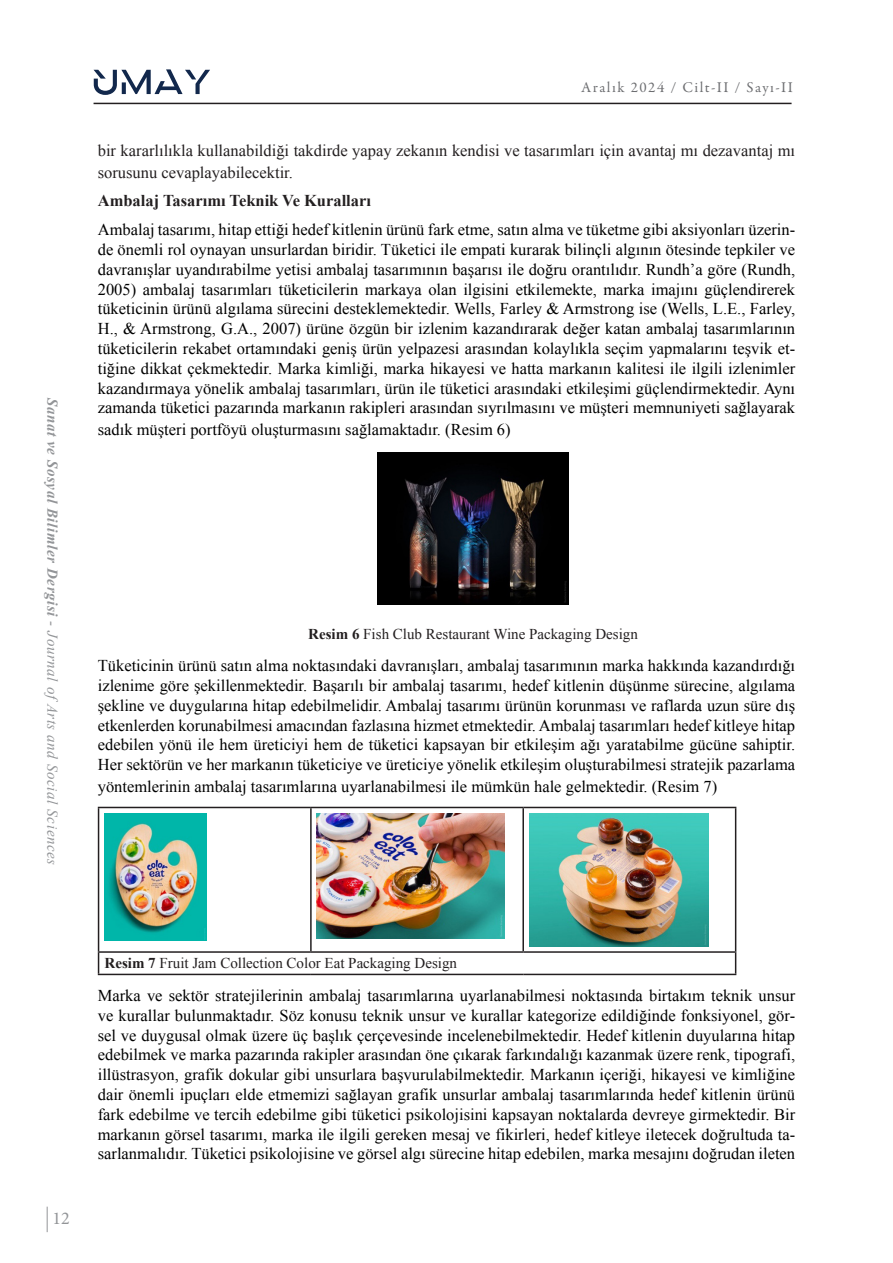
<style>
.page{position:relative;width:893px;height:1263px;background:#fff}
.page>*{position:absolute;margin:0;border:0;box-sizing:border-box;transform-origin:0 0}
.t1{font:18px "Minion Pro";color:#939598}
.t2{font:16.5px/19.8px "Times New Roman";color:#000;text-align:justify}
.t3{font:16.5px/21.6px "Times New Roman";color:#231f20}
.t4{font:700 16.5px "Times New Roman";color:#231f20}
.t5{font:15px "Times New Roman";color:#231f20}
.t6{font:italic 15px "Times New Roman";letter-spacing:.04em;color:#939598}
.t7{font:15px "Garamond Premr Pro";letter-spacing:.1em;color:#6c6d70}
.s1{font-weight:700}
</style>
<div class="page">
<svg style="left:94px;top:69px;width:116px;height:26px"></svg>
<hr style="left:94px;top:103px;width:698px;height:1px;background:#231f20">
<svg style="left:47px;top:1206px;width:1px;height:26px"></svg>
<img style="left:378px;top:452px;width:190px;height:153px">
<hr style="left:98px;top:807px;width:213px;height:1px;background:#231f20">
<hr style="left:98px;top:808px;width:1px;height:143px;background:#231f20">
<hr style="left:311px;top:807px;width:212px;height:1px;background:#231f20">
<hr style="left:310px;top:808px;width:2px;height:143px;background:#231f20">
<hr style="left:523px;top:807px;width:213px;height:1px;background:#231f20">
<hr style="left:522px;top:808px;width:2px;height:143px;background:#231f20">
<hr style="left:735px;top:808px;width:1px;height:143px;background:#231f20">
<hr style="left:98px;top:951px;width:213px;height:2px;background:#231f20">
<svg style="left:98px;top:953px;width:1px;height:21px"></svg>
<hr style="left:311px;top:951px;width:212px;height:2px;background:#231f20">
<hr style="left:523px;top:951px;width:213px;height:2px;background:#231f20">
<svg style="left:735px;top:953px;width:1px;height:21px"></svg>
<hr style="left:98px;top:974px;width:213px;height:1px;background:#231f20">
<hr style="left:311px;top:974px;width:212px;height:1px;background:#231f20">
<hr style="left:523px;top:974px;width:213px;height:1px;background:#231f20">
<img style="left:105px;top:813px;width:102px;height:127px">
<img style="left:317px;top:813px;width:188px;height:126px">
<img style="left:529px;top:813px;width:179px;height:133px">
<p class="t6" style="left:63px;top:398px;width:469px;rotate:90deg"><span class="s1">Sanat ve Sosyal Bilimler Dergisi</span> - Journal ofArts and Social Sciences</p>
<p class="t7" style="left:581px;top:79px;width:213px">Aralık 2024 / Cilt-II / Sayı-II</p>
<p class="t3" style="left:98px;top:139px;width:699px">bir kararlılıkla kullanabildiği takdirde yapay zekanın kendisi ve tasarımları için avantaj mı dezavantaj mı sorusunu cevaplayabilecektir.</p>
<p class="t4" style="left:98px;top:189px;width:275px">Ambalaj Tasarımı Teknik Ve Kuralları</p>
<p class="t2" style="left:98px;top:220px;width:699px">Ambalaj tasarımı, hitap ettiği hedef kitlenin ürünü fark etme, satın alma ve tüketme gibi aksiyonları üzerin&shy;de önemli rol oynayan unsurlardan biridir. Tüketici ile empati kurarak bilinçli algının ötesinde tepkiler ve davranışlar uyandırabilme yetisi ambalaj tasarımının başarısı ile doğru orantılıdır. Rundh’a göre (Rundh, 2005) ambalaj tasarımları tüketicilerin markaya olan ilgisini etkilemekte, marka imajını güçlendirerek tüketicinin ürünü algılama sürecini desteklemektedir. Wells, Farley &amp; Armstrong ise (Wells, L.E., Farley, H., &amp; Armstrong, G.A., 2007) ürüne özgün bir izlenim kazandırarak değer katan ambalaj tasarımlarının tüketicilerin rekabet ortamındaki geniş ürün yelpazesi arasından kolaylıkla seçim yapmalarını teşvik et&shy;tiğine dikkat çekmektedir. Marka kimliği, marka hikayesi ve hatta markanın kalitesi ile ilgili izlenimler kazandırmaya yönelik ambalaj tasarımları, ürün ile tüketici arasındaki etkileşimi güçlendirmektedir. Aynı zamanda tüketici pazarında markanın rakipleri arasından sıyrılmasını ve müşteri memnuniyeti sağlayarak</p>
<p class="t2" style="left:98px;top:419px;width:414px">sadık müşteri portföyü oluşturmasını sağlamaktadır. (Resim 6)</p>
<p class="t5" style="left:308px;top:624px;width:331px"><span class="s1">Resim 6</span> Fish Club Restaurant Wine Packaging Design</p>
<p class="t2" style="left:98px;top:655px;width:699px">Tüketicinin ürünü satın alma noktasındaki davranışları, ambalaj tasarımının marka hakkında kazandırdığı izlenime göre şekillenmektedir. Başarılı bir ambalaj tasarımı, hedef kitlenin düşünme sürecine, algılama şekline ve duygularına hitap edebilmelidir. Ambalaj tasarımı ürünün korunması ve raflarda uzun süre dış etkenlerden korunabilmesi amacından fazlasına hizmet etmektedir. Ambalaj tasarımları hedef kitleye hitap edebilen yönü ile hem üreticiyi hem de tüketici kapsayan bir etkileşim ağı yaratabilme gücüne sahiptir.<br>Her sektörün ve her markanın tüketiciye ve üreticiye yönelik etkileşim oluşturabilmesi stratejik pazarlama</p>
<p class="t2" style="left:98px;top:776px;width:621px">yöntemlerinin ambalaj tasarımlarına uyarlanabilmesi ile mümkün hale gelmektedir. (Resim 7)</p>
<p class="t1" style="left:52px;top:1206px;width:19px">12</p>
<p class="t5" style="left:105px;top:953px;width:354px"><span class="s1">Resim 7</span> Fruit Jam Collection Color Eat Packaging Design</p>
<p class="t2" style="left:98px;top:985px;width:699px">Marka ve sektör stratejilerinin ambalaj tasarımlarına uyarlanabilmesi noktasında birtakım teknik unsur ve kurallar bulunmaktadır. Söz konusu teknik unsur ve kurallar kategorize edildiğinde fonksiyonel, gör&shy;sel ve duygusal olmak üzere üç başlık çerçevesinde incelenebilmektedir. Hedef kitlenin duyularına hitap edebilmek ve marka pazarında rakipler arasından öne çıkarak farkındalığı kazanmak üzere renk, tipografi, illüstrasyon, grafik dokular gibi unsurlara başvurulabilmektedir. Markanın içeriği, hikayesi ve kimliğine dair önemli ipuçları elde etmemizi sağlayan grafik unsurlar ambalaj tasarımlarında hedef kitlenin ürünü fark edebilme ve tercih edebilme gibi tüketici psikolojisini kapsayan noktalarda devreye girmektedir. Bir markanın görsel tasarımı, marka ile ilgili gereken mesaj ve fikirleri, hedef kitleye iletecek doğrultuda ta&shy;sarlanmalıdır. Tüketici psikolojisine ve görsel algı sürecine hitap edebilen, marka mesajını doğrudan ileten</p>
</div>
